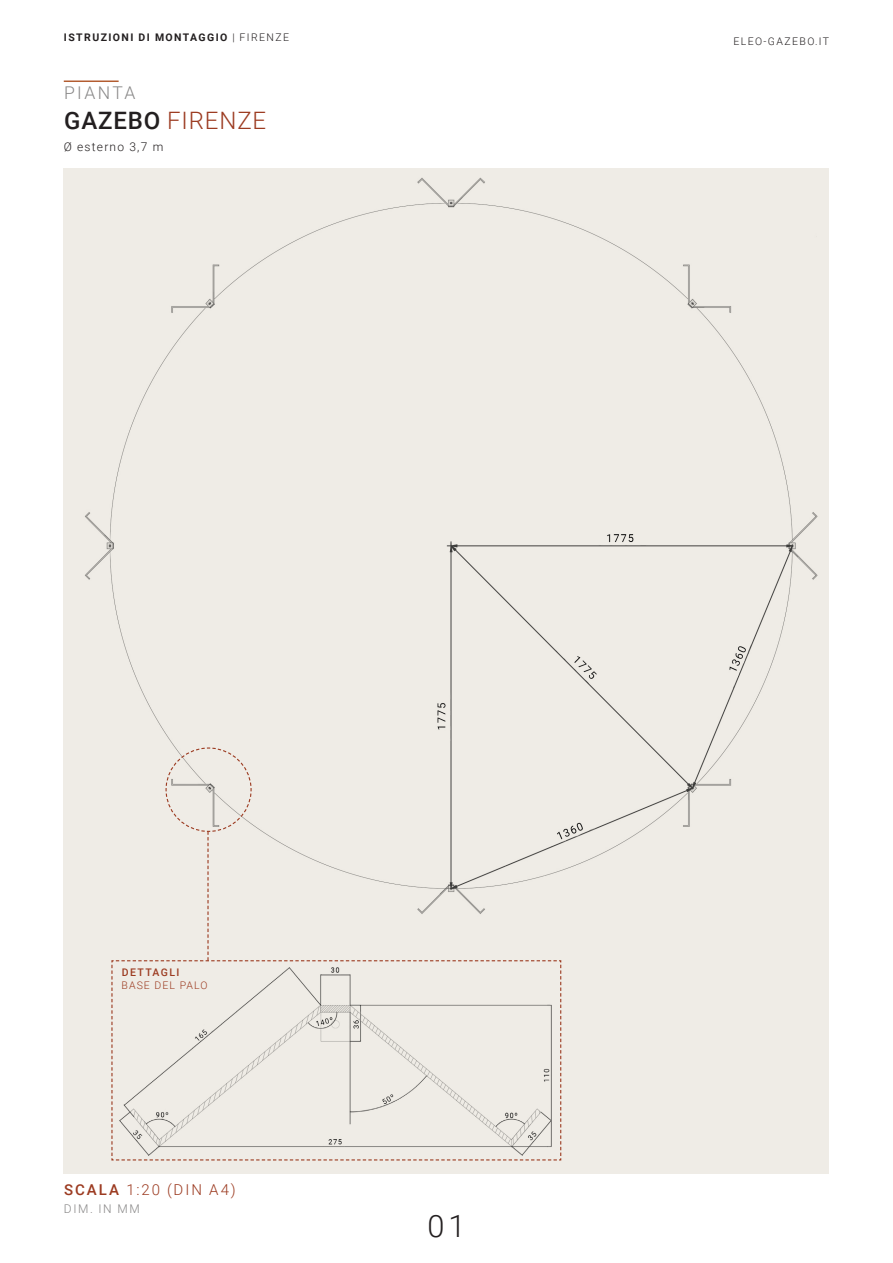
<style>
.page{position:relative;width:893px;height:1263px;background:#fff}
.page>*{position:absolute;margin:0;border:0;box-sizing:border-box;transform-origin:0 0}
.t1{font:300 30.75px "Roboto";color:#231f20}
.t2{font:300 24px "Roboto";letter-spacing:.035em;color:#9c3b21}
.t3{font:300 17.55px "Roboto";letter-spacing:.135em;color:#888787}
.t4{font:300 15px "Roboto";letter-spacing:.135em;color:#9c3b21}
.t5{font:300 12px "Roboto";letter-spacing:.1em;color:#231f20}
.t6{font:300 12px "Roboto";letter-spacing:.135em;color:#888787}
.t7{font:700 10.5px "Roboto";letter-spacing:.135em;color:#231f20}
.t8{font:300 10.5px "Roboto";letter-spacing:.135em;color:#231f20}
.t9{font:300 10.5px "Roboto";letter-spacing:.1em;color:#9c3b21}
.t10{font:500 10.5px "Roboto";letter-spacing:.135em;color:#9c3b21}
.s1{font-weight:300}
.s2{font-weight:500;color:#231f20}
.s3{font-weight:500}
</style>
<div class="page">
<hr style="left:64px;top:80px;width:55px;height:2px;background:#b35d31">
<div style="left:64px;top:168px;width:765px;height:1006px;background:#efece6"></div>
<img style="left:85px;top:177px;width:733px;height:694px">
<svg style="left:111px;top:747px;width:450px;height:413px"></svg>
<p class="t7" style="left:64px;top:30px;width:227px">ISTRUZIONI DI MONTAGGIO <span class="s1">| FIRENZE</span></p>
<p class="t8" style="left:733px;top:34px;width:97px">ELEO-GAZEBO.IT</p>
<h3 class="t3" style="left:64px;top:80px;width:73px">PIANTA</h3>
<h2 class="t2" style="left:64px;top:103px;width:203px"><span class="s2">GAZEBO</span> FIRENZE</h2>
<p class="t5" style="left:64px;top:138px;width:101px">Ø esterno 3,7 m</p>
<p class="t10" style="left:122px;top:965px;width:59px">DETTAGLI</p>
<p class="t9" style="left:122px;top:978px;width:87px">BASE DEL PALO</p>
<h3 class="t4" style="left:64px;top:1179px;width:173px"><span class="s3">SCALA</span> 1:20 (DIN A4)</h3>
<p class="t6" style="left:64px;top:1200px;width:77px">DIM. IN MM</p>
<h1 class="t1" style="left:427px;top:1205px;width:40px">01</h1>
</div>
